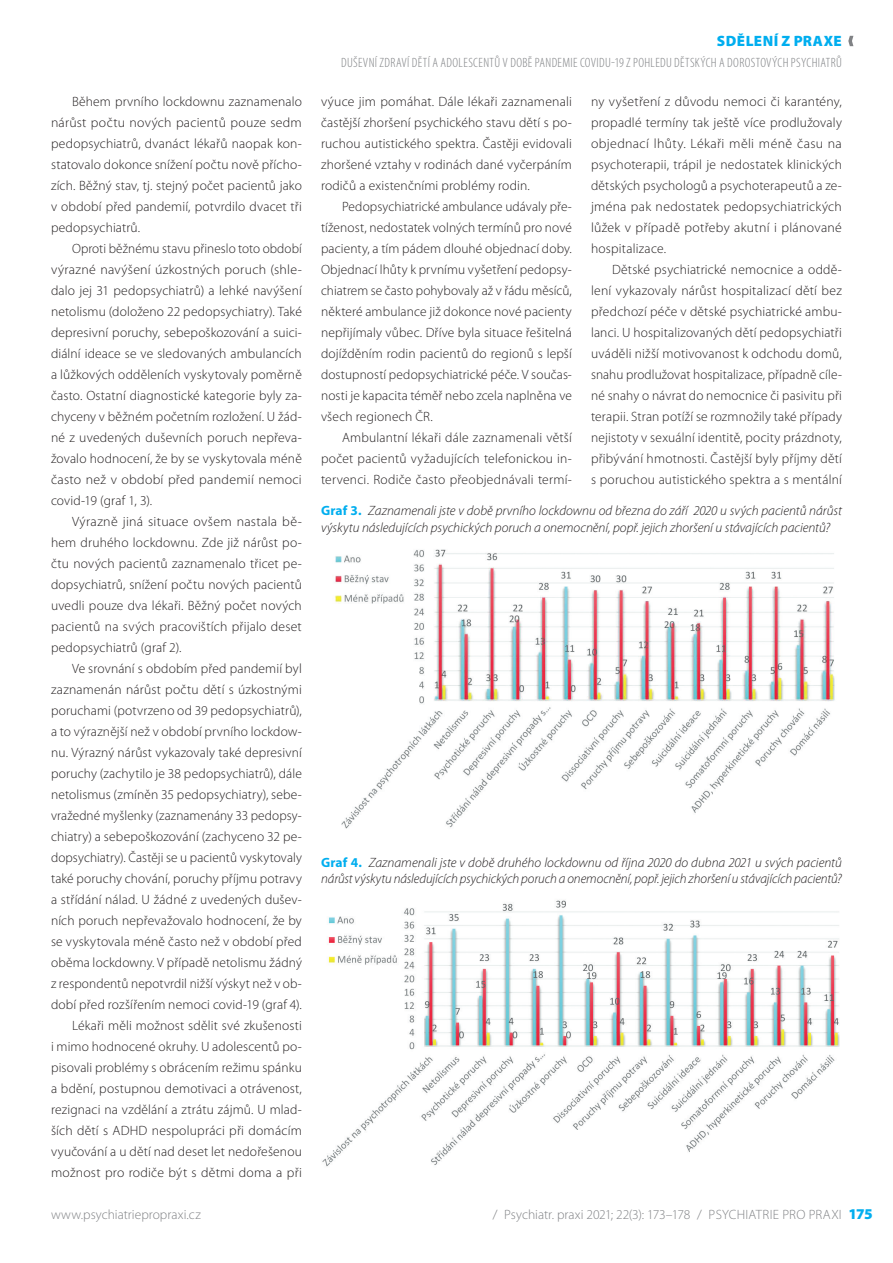
<style>
.page{position:relative;width:893px;height:1263px;background:#fff}
.page>*{position:absolute;margin:0;border:0;box-sizing:border-box;transform-origin:0 0}
.t1{font:900 15px "Myriad Pro";letter-spacing:.03em;color:#00aeef}
.sazba_text{font:300 13.5px/21px "Myriad Pro";letter-spacing:.015em;color:#231f20;text-align:justify}
.tab_obr_nadpis{font:italic 300 13.5px/16.5px "Myriad Pro";letter-spacing:-.005em;color:#231f20}
.t2{font:300 condensed 13.5px "Myriad Pro";letter-spacing:.025em;color:#808285}
.t3{font:300 13.5px "Myriad Pro";letter-spacing:.005em;color:#808285}
.s1{font-weight:700;font-style:normal;color:#00aeef}
.s2{font-weight:900;font-size:15px;color:#00aeef}
</style>
<div class="page">
<svg style="left:848px;top:36px;width:5px;height:10px"></svg>
<img style="left:335px;top:549px;width:500px;height:280px">
<img style="left:322px;top:900px;width:518px;height:267px">
<p class="sazba_text" style="left:51px;top:91px;width:252px;text-indent:21px">Během prvního lockdownu zaznamenalo nárůst počtu nových pacientů pouze sedm pedopsychiatrů, dvanáct lékařů naopak kon&shy;statovalo dokonce snížení počtu nově přícho&shy;zích. Běžný stav, tj. stejný počet pacientů jako v období před pandemií, potvrdilo dvacet tři pedopsychiatrů.</p>
<p class="sazba_text" style="left:51px;top:238px;width:252px;text-indent:21px">Oproti běžnému stavu přineslo toto období výrazné navýšení úzkostných poruch (shle&shy;dalo jej 31 pedopsychiatrů) a lehké navýšení netolismu (doloženo 22 pedopsychiatry). Také depresivní poruchy, sebepoškozování a suici&shy;diální ideace se ve sledovaných ambulancích a lůžkových odděleních vyskytovaly poměrně často. Ostatní diagnostické kategorie byly za&shy;chyceny v běžném početním rozložení. U žád&shy;né z uvedených duševních poruch nepřeva&shy;žovalo hodnocení, že by se vyskytovala méně často než v období před pandemií nemoci covid-19 (graf 1, 3).</p>
<p class="sazba_text" style="left:51px;top:511px;width:252px;text-indent:21px">Výrazně jiná situace ovšem nastala bě&shy;hem druhého lockdownu. Zde již nárůst po&shy;čtu nových pacientů zaznamenalo třicet pe&shy;dopsychiatrů, snížení počtu nových pacientů uvedli pouze dva lékaři. Běžný počet nových pacientů na svých pracovištích přijalo deset pedopsychiatrů (graf 2).</p>
<p class="sazba_text" style="left:51px;top:658px;width:252px;text-indent:21px">Ve srovnání s obdobím před pandemií byl zaznamenán nárůst počtu dětí s úzkostnými poruchami (potvrzeno od 39 pedopsychiatrů), a to výraznější než v období prvního lockdow&shy;nu. Výrazný nárůst vykazovaly také depresivní poruchy (zachytilo je 38 pedopsychiatrů), dále netolismus (zmíněn 35 pedopsychiatry), sebe&shy;vražedné myšlenky (zaznamenány 33 pedopsy&shy;chiatry) a sebepoškozování (zachyceno 32 pe&shy;dopsychiatry). Častěji se u pacientů vyskytovaly také poruchy chování, poruchy příjmu potravy a střídání nálad. U žádné z uvedených dušev&shy;ních poruch nepřevažovalo hodnocení, že by se vyskytovala méně často než v období před oběma lockdowny. V případě netolismu žádný z respondentů nepotvrdil nižší výskyt než v ob&shy;dobí před rozšířením nemoci covid-19 (graf 4).</p>
<p class="sazba_text" style="left:51px;top:1015px;width:252px;text-indent:21px">Lékaři měli možnost sdělit své zkušenosti i mimo hodnocené okruhy. U adolescentů po&shy;pisovali problémy s obrácením režimu spánku a bdění, postupnou demotivaci a otrávenost, rezignaci na vzdělání a ztrátu zájmů. U mlad&shy;ších dětí s ADHD nespolupráci při domácím vyučování a u dětí nad deset let nedořešenou možnost pro rodiče být s dětmi doma a při</p>
<p class="t1" style="left:717px;top:31px;width:126px">SDĚLENÍ Z PRAXE</p>
<p class="t2" style="left:341px;top:55px;width:502px">DUŠEVNÍ ZDRAVÍ DĚTÍ A ADOLESCENTŮ V DOBĚ PANDEMIE COVIDU-19 Z POHLEDU DĚTSKÝCH A DOROSTOVÝCH PSYCHIATRŮ</p>
<p class="sazba_text" style="left:591px;top:91px;width:252px">ny vyšetření z důvodu nemoci či karantény, propadlé termíny tak ještě více prodlužovaly objednací lhůty. Lékaři měli méně času na psychoterapii, trápil je nedostatek klinických dětských psychologů a psychoterapeutů a ze&shy;jména pak nedostatek pedopsychiatrických lůžek v případě potřeby akutní i plánované hospitalizace.</p>
<p class="sazba_text" style="left:591px;top:259px;width:252px;text-indent:21px">Dětské psychiatrické nemocnice a oddě&shy;lení vykazovaly nárůst hospitalizací dětí bez předchozí péče v dětské psychiatrické ambu&shy;lanci. U hospitalizovaných dětí pedopsychiatři uváděli nižší motivovanost k odchodu domů, snahu prodlužovat hospitalizace, případně cíle&shy;né snahy o návrat do nemocnice či pasivitu při terapii. Stran potíží se rozmnožily také případy nejistoty v sexuální identitě, pocity prázdnoty, přibývání hmotnosti. Častější byly příjmy dětí s poruchou autistického spektra a s mentální</p>
<p class="tab_obr_nadpis" style="left:321px;top:502px;width:522px"><span class="s1">Graf 3.</span> Zaznamenali jste v době prvního lockdownu od března do září 2020 u svých pacientů nárůst výskytu následujících psychických poruch a onemocnění, popř. jejich zhoršení u stávajících pacientů?</p>
<p class="sazba_text" style="left:321px;top:91px;width:252px">výuce jim pomáhat. Dále lékaři zaznamenali častější zhoršení psychického stavu dětí s po&shy;ruchou autistického spektra. Častěji evidovali zhoršené vztahy v rodinách dané vyčerpáním rodičů a existenčními problémy rodin.</p>
<p class="sazba_text" style="left:321px;top:196px;width:252px;text-indent:21px">Pedopsychiatrické ambulance udávaly pře&shy;tíženost, nedostatek volných termínů pro nové pacienty, a tím pádem dlouhé objednací doby.<br>Objednací lhůty k prvnímu vyšetření pedopsy&shy;chiatrem se často pohybovaly až v řádu měsíců, některé ambulance již dokonce nové pacienty nepřijímaly vůbec. Dříve byla situace řešitelná dojížděním rodin pacientů do regionů s lepší dostupností pedopsychiatrické péče. V součas&shy;nosti je kapacita téměř nebo zcela naplněna ve všech regionech ČR.</p>
<p class="sazba_text" style="left:321px;top:427px;width:252px;text-indent:21px">Ambulantní lékaři dále zaznamenali větší počet pacientů vyžadujících telefonickou in&shy;tervenci. Rodiče často přeobjednávali termí-</p>
<p class="tab_obr_nadpis" style="left:321px;top:854px;width:522px"><span class="s1">Graf 4.</span> Zaznamenali jste v době druhého lockdownu od října 2020 do dubna 2021 u svých pacientů nárůst výskytu následujících psychických poruch a onemocnění, popř. jejich zhoršení u stávajících pacientů?</p>
<p class="t3" style="left:51px;top:1206px;width:151px">www.psychiatriepropraxi.cz</p>
<p class="t3" style="left:493px;top:1206px;width:382px">/ Psychiatr. praxi 2021; 22(3): 173–178 / PSYCHIATRIE PRO PRAXI <span class="s2">175</span></p>
</div>
